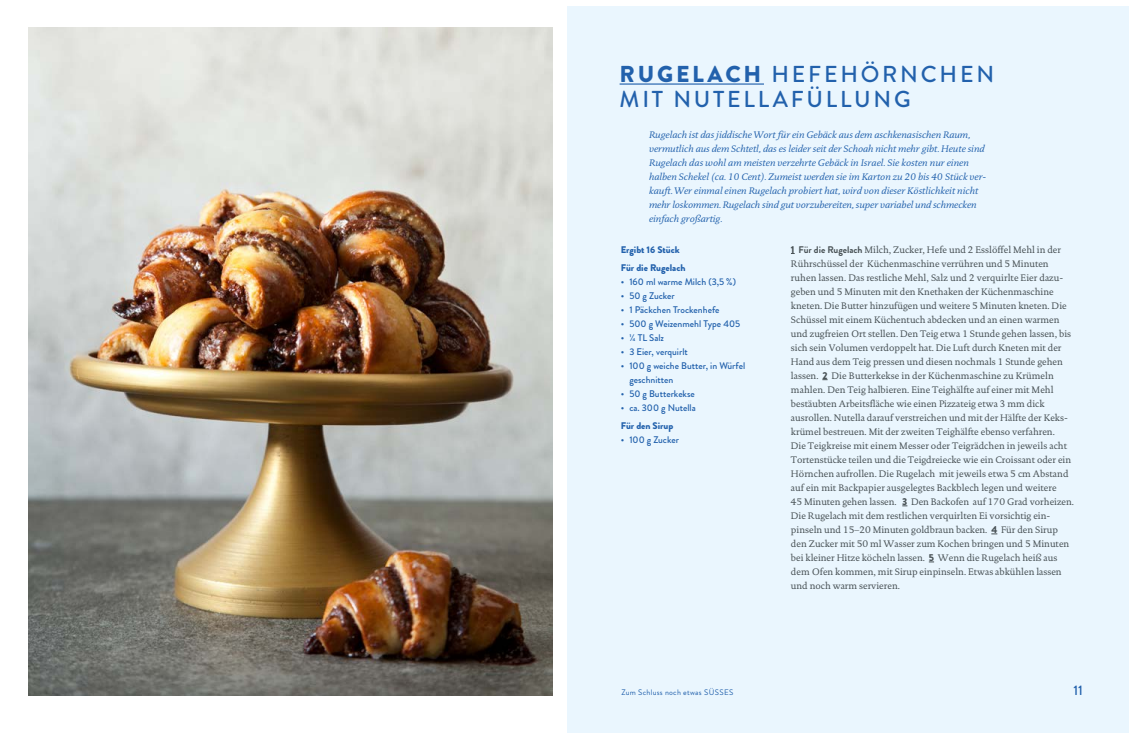
<style>
.page{position:relative;width:1134px;height:738px;background:#fff}
.page>*{position:absolute;margin:0;border:0;box-sizing:border-box;transform-origin:0 0}
.t1{font:500 23px/25px "Brandon Grotesque";letter-spacing:.12em;color:#2261ac}
.t2{font:500 13.8px "Brandon Grotesque";color:#2261ac}
.t3{font:9.6px/14px "DTL Documenta T";color:#485155}
.t4{font:italic 9.6px/14px "DTL Documenta T";color:#2261ac}
.t5{font:500 9.6px/14px "Brandon Grotesque";color:#2261ac}
.t6{font:900 9.6px/18px "Brandon Grotesque";color:#2261ac}
.t7{font:8px "Brandon Grotesque";letter-spacing:.03em;color:#2261ac}
.s1{font-weight:900}
.s2{font-family:"Brandon Grotesque";font-weight:900;font-size:10px}
.s3{font-family:"Brandon Grotesque";font-weight:700}
</style>
<div class="page">
<div style="left:567px;top:6px;width:561px;height:725px;background:#eaf6fe"></div>
<img style="left:28px;top:27px;width:525px;height:667px">
<hr style="left:620px;top:83px;width:144px;height:2px;background:#2261ac">
<h1 class="t1" style="left:620px;top:62px;width:376px"><span class="s1">RUGELACH</span> HEFEHÖRNCHEN<br>MIT NUTELLAFÜLLUNG</h1>
<p class="t4" style="left:649px;top:128px;width:339px">Rugelach ist das jiddische Wort für ein Gebäck aus dem aschkenasischen Raum, vermutlich aus dem Schtetl, das es leider seit der Schoah nicht mehr gibt. Heute sind Rugelach das wohl am meisten verzehrte Gebäck in Israel. Sie kosten nur einen halben Schekel (ca. 10 Cent). Zumeist werden sie im Karton zu 20 bis 40 Stück ver&shy;kauft. Wer einmal einen Rugelach probiert hat, wird von dieser Köstlichkeit nicht mehr loskommen. Rugelach sind gut vorzubereiten, super variabel und schmecken einfach großartig.</p>
<p class="t6" style="left:621px;top:240px;width:66px">Ergibt 16 Stück<br>Für die Rugelach</p>
<p class="t5" style="left:621px;top:274px;width:117px">• 160 ml warme Milch (3,5 %)</p>
<p class="t5" style="left:621px;top:288px;width:56px">• 50 g Zucker</p>
<p class="t5" style="left:621px;top:302px;width:100px">• 1 Päckchen Trockenhefe</p>
<p class="t5" style="left:621px;top:316px;width:121px">• 500 g Weizenmehl Type 405</p>
<p class="t5" style="left:621px;top:330px;width:45px">• ¼ TL Salz</p>
<p class="t5" style="left:621px;top:344px;width:68px">• 3 Eier, verquirlt</p>
<p class="t5" style="left:629px;top:358px;width:117px;text-indent:-9px">• 100 g weiche Butter, in Würfel geschnitten</p>
<p class="t5" style="left:621px;top:386px;width:76px">• 50 g Butterkekse</p>
<p class="t5" style="left:621px;top:400px;width:76px">• ca. 300 g Nutella</p>
<p class="t6" style="left:621px;top:416px;width:54px">Für den Sirup</p>
<p class="t5" style="left:621px;top:432px;width:60px">• 100 g Zucker</p>
<p class="t3" style="left:791px;top:242px;width:285px"><span class="s2">1</span> <span class="s3">Für die Rugelach</span> Milch, Zucker, Hefe und 2 Esslöffel Mehl in der Rührschüssel der Küchenmaschine verrühren und 5 Minuten ruhen lassen. Das restliche Mehl, Salz und 2 verquirlte Eier dazu&shy;geben und 5 Minuten mit den Knethaken der Küchenmaschine kneten. Die Butter hinzufügen und weitere 5 Minuten kneten. Die Schüssel mit einem Küchentuch abdecken und an einen warmen und zugfreien Ort stellen. Den Teig etwa 1 Stunde gehen lassen, bis sich sein Volumen verdoppelt hat. Die Luft durch Kneten mit der Hand aus dem Teig pressen und diesen nochmals 1 Stunde gehen lassen. <span class="s2">2</span> Die Butterkekse in der Küchenmaschine zu Krümeln mahlen. Den Teig halbieren. Eine Teighälfte auf einer mit Mehl bestäubten Arbeitsfläche wie einen Pizzateig etwa 3 mm dick ausrollen. Nutella darauf verstreichen und mit der Hälfte der Keks&shy;krümel bestreuen. Mit der zweiten Teighälfte ebenso verfahren.<br>Die Teigkreise mit einem Messer oder Teigrädchen in jeweils acht Tortenstücke teilen und die Teigdreiecke wie ein Croissant oder ein Hörnchen aufrollen. Die Rugelach mit jeweils etwa 5 cm Abstand auf ein mit Backpapier ausgelegtes Backblech legen und weitere<br>45 Minuten gehen lassen. <span class="s2">3</span> Den Backofen auf 170 Grad vorheizen.<br>Die Rugelach mit dem restlichen verquirlten Ei vorsichtig ein&shy;pinseln und 15–20 Minuten goldbraun backen. <span class="s2">4</span> Für den Sirup den Zucker mit 50 ml Wasser zum Kochen bringen und 5 Minuten bei kleiner Hitze köcheln lassen. <span class="s2">5</span> Wenn die Rugelach heiß aus dem Ofen kommen, mit Sirup einpinseln. Etwas abkühlen lassen und noch warm servieren.</p>
<p class="t7" style="left:621px;top:686px;width:114px">Zum Schluss noch etwas SÜSSES</p>
<h2 class="t2" style="left:1073px;top:680px;width:11px">11</h2>
</div>
